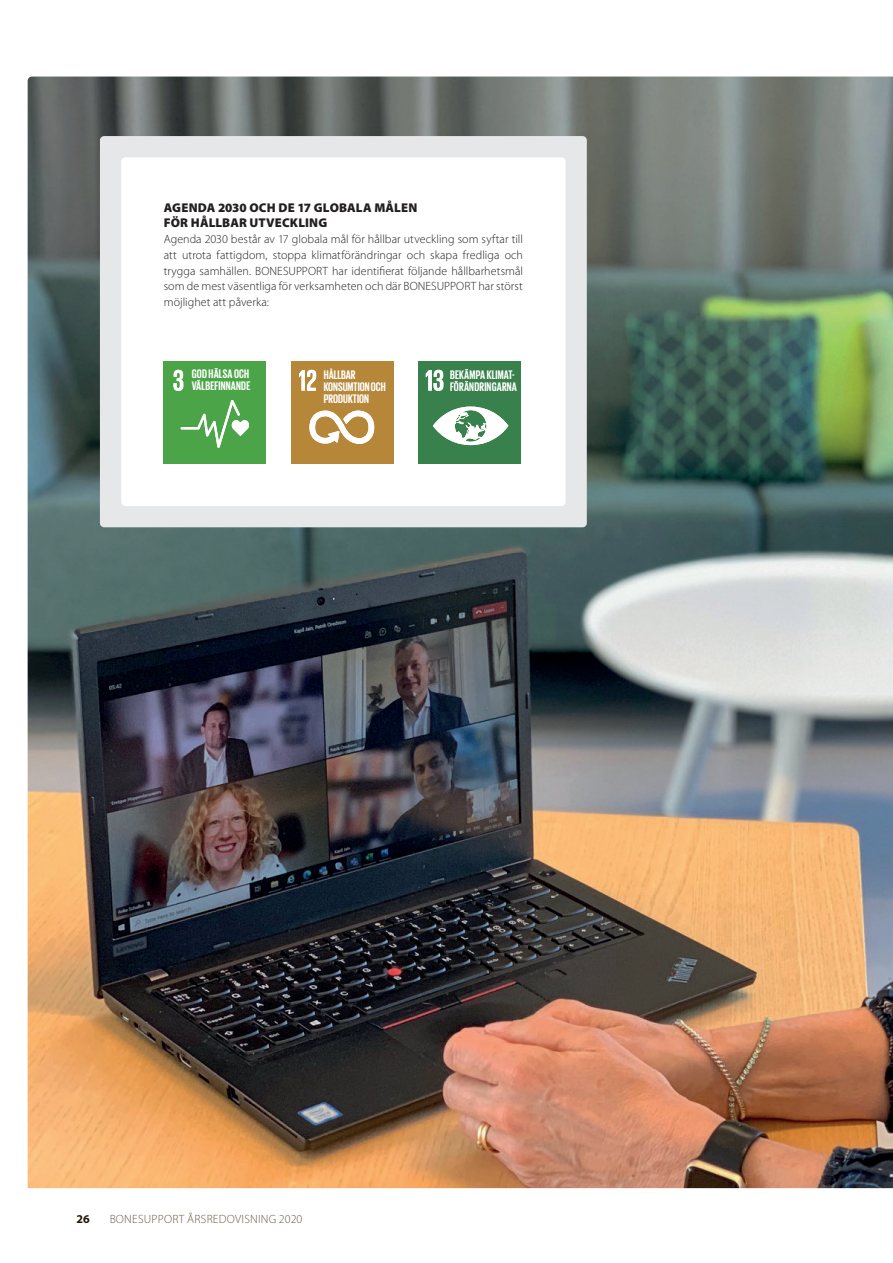
<style>
.page{position:relative;width:893px;height:1263px;background:#fff}
.page>*{position:absolute;margin:0;border:0;box-sizing:border-box;transform-origin:0 0}
.t1{font:700 12.75px/12px "Giorgio Sans";letter-spacing:.015em;color:#fff}
.t2{font:900 12.75px/15.8px "Myriad Pro";letter-spacing:.01em;color:#231f20}
.t3{font:300 12px/15.8px "Myriad Pro";letter-spacing:.005em;color:#231f20;text-align:justify}
.t4{font:300 12px "Myriad Pro";letter-spacing:.02em;color:#665c44}
.t5{font:700 12px "Myriad Pro";color:#251a05}
</style>
<div class="page">
<img style="left:28px;top:77px;width:865px;height:1111px">
<div style="left:100px;top:136px;width:487px;height:391px;background:#e6e7e9;border-radius:4px"></div>
<div style="left:121px;top:157px;width:445px;height:349px;background:#fff;border-radius:4px"></div>
<div style="left:164px;top:361px;width:102px;height:102px;background:#4ba548"></div>
<svg style="left:173px;top:370px;width:10px;height:21px"></svg>
<svg style="left:181px;top:400px;width:68px;height:48px"></svg>
<div style="left:291px;top:361px;width:102px;height:102px;background:#b78739"></div>
<svg style="left:299px;top:370px;width:17px;height:21px"></svg>
<svg style="left:309px;top:410px;width:65px;height:34px"></svg>
<div style="left:419px;top:361px;width:102px;height:102px;background:#38804c"></div>
<svg style="left:426px;top:370px;width:17px;height:21px"></svg>
<svg style="left:433px;top:407px;width:75px;height:38px"></svg>
<p class="t2" style="left:164px;top:199px;width:255px">AGENDA 2030 OCH DE 17 GLOBALA MÅLEN<br>FÖR HÅLLBAR UTVECKLING</p>
<p class="t3" style="left:164px;top:231px;width:361px">Agenda 2030 består av 17 globala mål för hållbar utveckling som syftar till att utrota fattigdom, stoppa klimatförändringar och skapa fredliga och trygga samhällen. BONESUPPORT har identifierat följande hållbarhetsmål som de mest väsentliga för verksamheten och där BONESUPPORT har störst möjlighet att påverka:</p>
<p class="t1" style="left:192px;top:368px;width:60px">GOD HÄLSA OCH<br>VÄLBEFINNANDE</p>
<p class="t1" style="left:324px;top:368px;width:63px">HÅLLBAR<br>KONSUMTION OCH<br>PRODUKTION</p>
<p class="t1" style="left:450px;top:368px;width:68px">BEKÄMPA KLIMAT-<br>FÖRÄNDRINGARNA</p>
<p class="t5" style="left:77px;top:1211px;width:15px">26</p>
<p class="t4" style="left:110px;top:1212px;width:194px">BONESUPPORT ÅRSREDOVISNING 2020</p>
</div>
